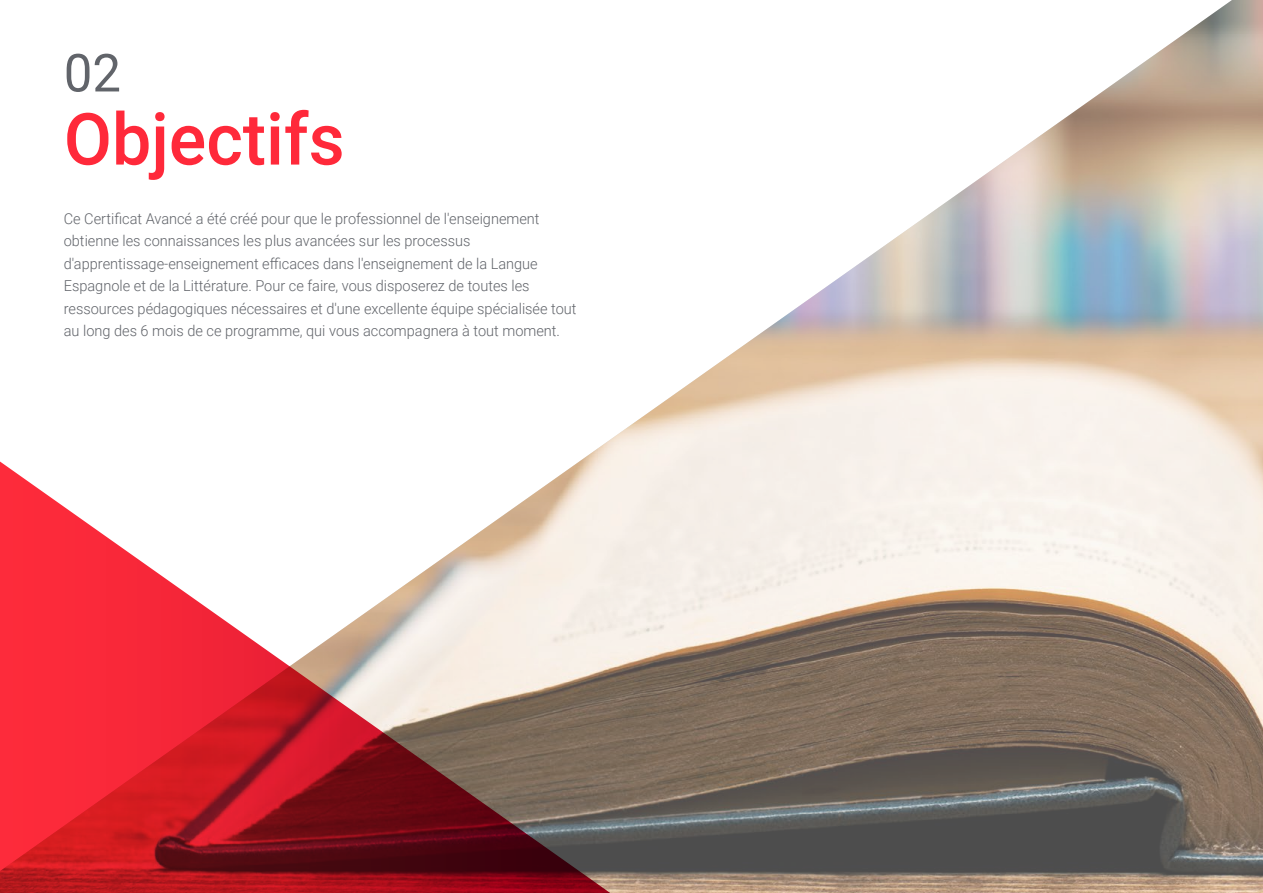
<style>
.page{position:relative;width:1263px;height:893px;background:#fff}
.page>*{position:absolute;margin:0;border:0;box-sizing:border-box;transform-origin:0 0}
.t1{font:500 72px "Roboto";color:#ff293a}
.t2{font:52.5px "Roboto";color:#61646a}
.t3{font:300 15px/22.5px "Roboto";color:#61646a}
</style>
<div class="page">
<img style="left:601px;top:0;width:662px;height:893px">
<svg style="left:0;top:446px;width:640px;height:447px"></svg>
<h2 class="t2" style="left:64px;top:36px;width:59px">02</h2>
<h1 class="t1" style="left:64px;top:89px;width:282px">Objectifs</h1>
<p class="t3" style="left:64px;top:207px;width:514px">Ce Certificat Avancé a été créé pour que le professionnel de l'enseignement obtienne les connaissances les plus avancées sur les processus d'apprentissage-enseignement efficaces dans l'enseignement de la Langue Espagnole et de la Littérature. Pour ce faire, vous disposerez de toutes les ressources pédagogiques nécessaires et d'une excellente équipe spécialisée tout au long des 6 mois de ce programme, qui vous accompagnera à tout moment.</p>
</div>
